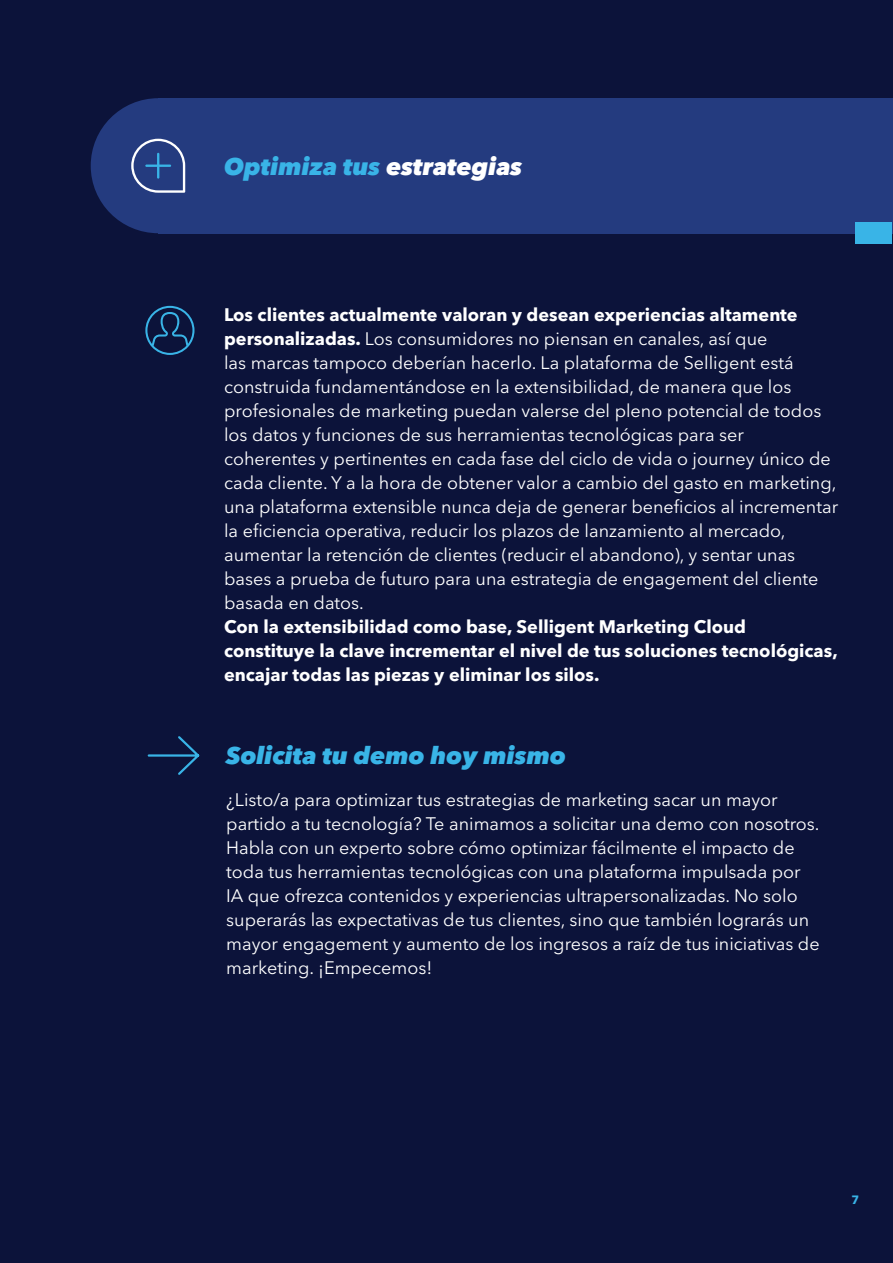
<style>
.page{position:relative;width:893px;height:1263px;background:#0c133a}
.page>*{position:absolute;margin:0;border:0;box-sizing:border-box;transform-origin:0 0}
.t1{font:italic 800 24px "Avenir Next LT Pro";color:#39b4e7}
.t2{font:18px/24px "Avenir Next LT Pro";color:#fff}
.t3{font:700 12px "Avenir Next LT Pro";color:#39b4e7}
.s1{color:#fff}
.s2{font-weight:700}
</style>
<div class="page">
<div style="left:91px;top:98px;width:135px;height:135px;background:#243b7f;border-radius:50%"></div>
<div style="left:158px;top:98px;width:735px;height:135px;background:#243b7f"></div>
<svg style="left:131px;top:139px;width:54px;height:54px"></svg>
<hr style="left:157px;top:153px;width:2px;height:26px;background:#39b4e7">
<hr style="left:145px;top:165px;width:26px;height:2px;background:#39b4e7">
<div style="left:856px;top:222px;width:36px;height:21px;background:#39b4e7"></div>
<svg style="left:147px;top:736px;width:53px;height:39px"></svg>
<svg style="left:145px;top:306px;width:49px;height:49px"></svg>
<p class="t1" style="left:224px;top:152px;width:300px">Optimiza tus <span class="s1">estrategias</span></p>
<p class="t2" style="left:224px;top:303px;width:615px"><span class="s2">Los clientes actualmente valoran y desean experiencias altamente personalizadas.</span> Los consumidores no piensan en canales, así que<br>las marcas tampoco deberían hacerlo. La plataforma de Selligent está construida fundamentándose en la extensibilidad, de manera que los profesionales de marketing puedan valerse del pleno potencial de todos los datos y funciones de sus herramientas tecnológicas para ser coherentes y pertinentes en cada fase del ciclo de vida o journey único de cada cliente. Y a la hora de obtener valor a cambio del gasto en marketing, una plataforma extensible nunca deja de generar beneficios al incrementar la eficiencia operativa, reducir los plazos de lanzamiento al mercado, aumentar la retención de clientes (reducir el abandono), y sentar unas bases a prueba de futuro para una estrategia de engagement del cliente basada en datos.<br><span class="s2">Con la extensibilidad como base, Selligent Marketing Cloud constituye la clave incrementar el nivel de tus soluciones tecnológicas, encajar todas las piezas y eliminar los silos.</span></p>
<p class="t1" style="left:226px;top:741px;width:341px">Solicita tu demo hoy mismo</p>
<p class="t2" style="left:226px;top:788px;width:595px">¿Listo/a para optimizar tus estrategias de marketing sacar un mayor partido a tu tecnología? Te animamos a solicitar una demo con nosotros.<br>Habla con un experto sobre cómo optimizar fácilmente el impacto de toda tus herramientas tecnológicas con una plataforma impulsada por IA que ofrezca contenidos y experiencias ultrapersonalizadas. No solo superarás las expectativas de tus clientes, sino que también lograrás un mayor engagement y aumento de los ingresos a raíz de tus iniciativas de marketing. ¡Empecemos!</p>
<p class="t3" style="left:851px;top:1193px;width:9px">7</p>
</div>
